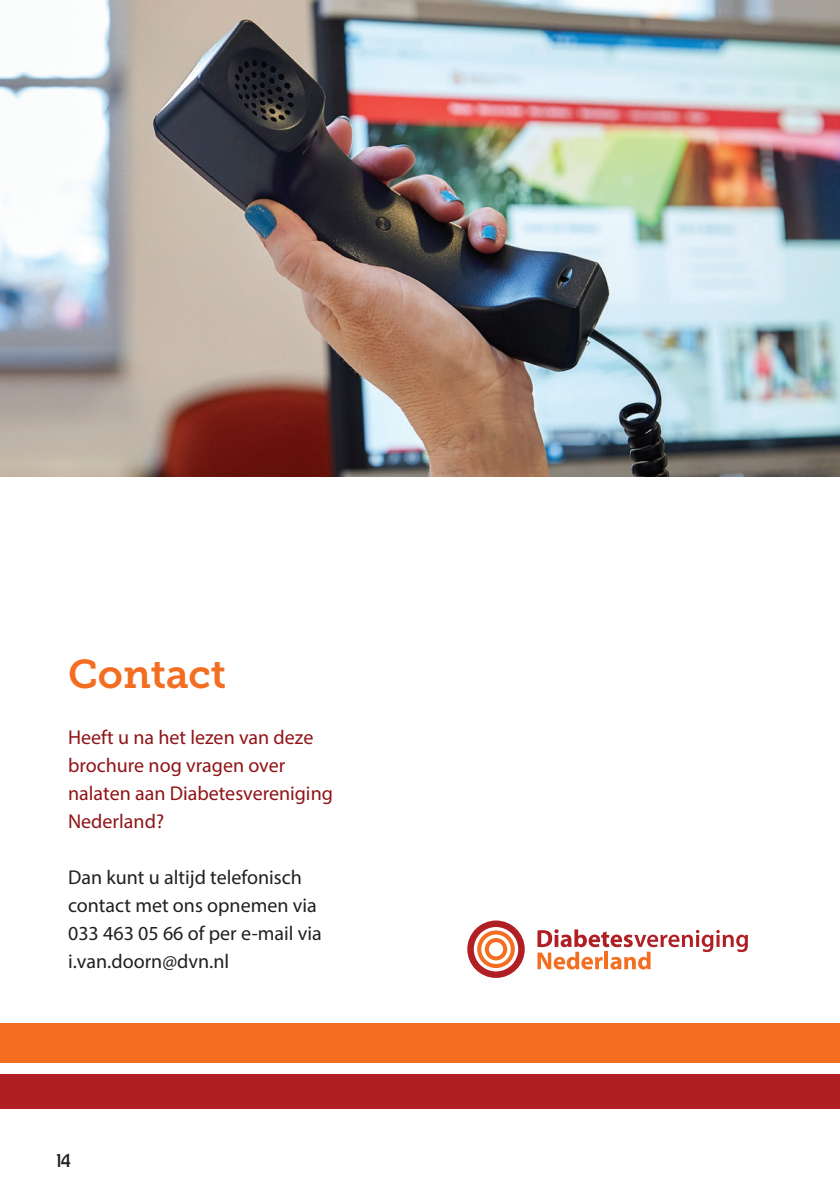
<style>
.page{position:relative;width:840px;height:1191px;background:#fff}
.page>*{position:absolute;margin:0;border:0;box-sizing:border-box;transform-origin:0 0}
.t1{font:40px "Museo Slab 700";color:#f36e21}
.t2{font:20px/28px "Myriad Pro";color:#231f20}
.t3{font:20px/28px "Myriad Pro";color:#8f1417}
.t4{font:18px "Theorem W00";color:#231f20}
</style>
<div class="page">
<img style="left:0;top:0;width:839px;height:477px">
<div style="left:0;top:1074px;width:839px;height:34px;background:#b01f23"></div>
<div style="left:0;top:1023px;width:839px;height:40px;background:#f36e21"></div>
<svg style="left:537px;top:929px;width:210px;height:40px"></svg>
<svg style="left:467px;top:920px;width:57px;height:57px"></svg>
<h1 class="t1" style="left:68px;top:651px;width:159px">Contact</h1>
<p class="t3" style="left:68px;top:723px;width:266px">Heeft u na het lezen van deze brochure nog vragen over nalaten aan Diabetesvereniging<br>Nederland?</p>
<p class="t2" style="left:68px;top:863px;width:255px">Dan kunt u altijd telefonisch contact met ons opnemen via<br>033 463 05 66 of per e-mail via i.van.doorn@dvn.nl</p>
<p class="t4" style="left:57px;top:1149px;width:16px">14</p>
</div>
